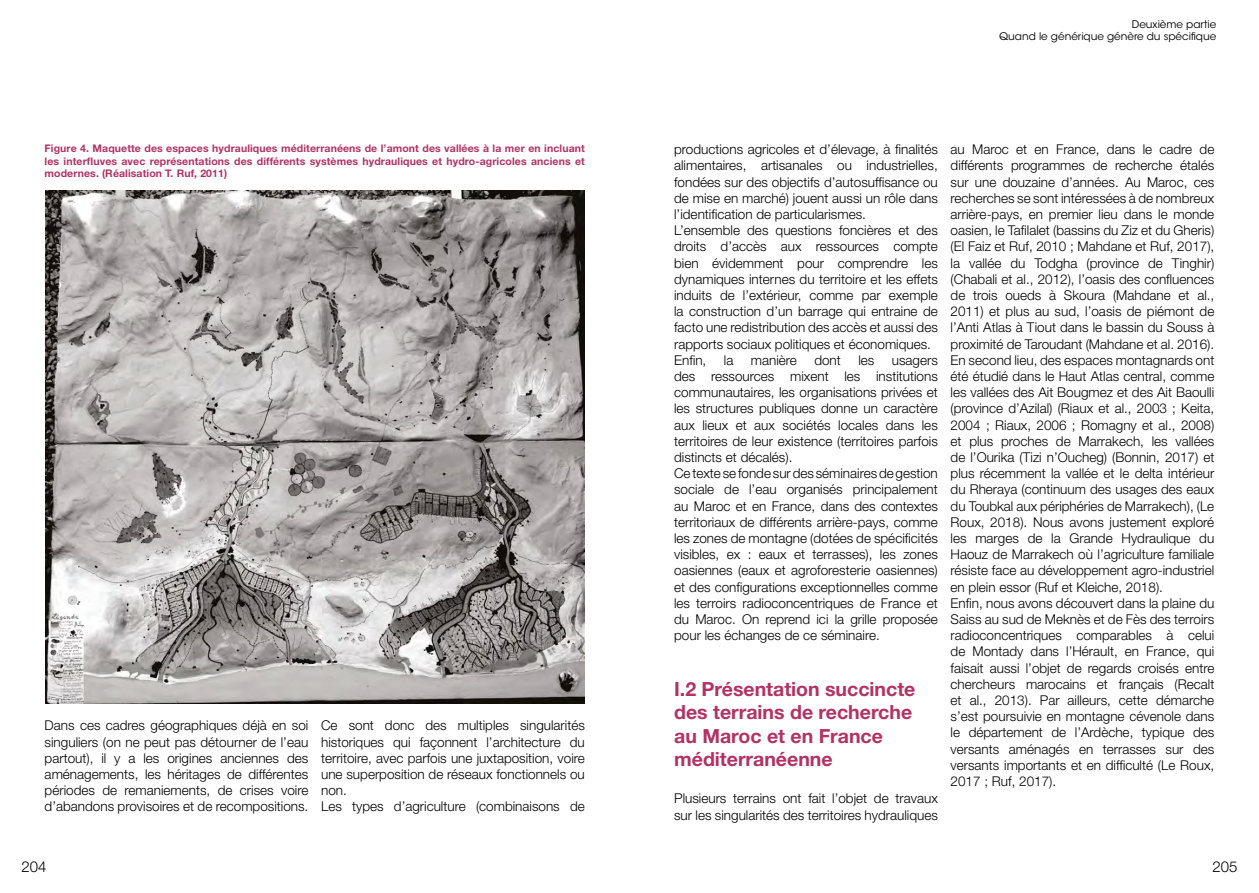
<style>
.page{position:relative;width:1259px;height:893px;background:#fff}
.page>*{position:absolute;margin:0;border:0;box-sizing:border-box;transform-origin:0 0}
.t1{font:700 19.5px/23.4px "Helvetica Neue LT Std";color:#b33163}
.t2{font:300 15px "Helvetica Neue LT Std";color:#000}
.t3{font:300 13.5px/16.2px "Helvetica Neue LT Std";color:#000}
.t4{font:700 10.5px/12.6px "Helvetica Neue LT Std";letter-spacing:.01em;color:#b33163;text-align:justify}
.t5{font:10.5px/12.6px "ITC Avant Garde Std";color:#000;text-align:right}
</style>
<div class="page">
<img style="left:45px;top:190px;width:539px;height:513px">
<p class="t4" style="left:45px;top:142px;width:542px">Figure 4. Maquette des espaces hydrauliques méditerranéens de l’amont des vallées à la mer en incluant les interfluves avec représentations des différents systèmes hydrauliques et hydro-agricoles anciens et modernes. (Réalisation T. Ruf, 2011)</p>
<p class="t3" style="left:45px;top:717px;width:265px;text-align:justify">Dans ces cadres géographiques déjà en soi singuliers (on ne peut pas détourner de l’eau partout), il y a les origines anciennes des aménagements, les héritages de différentes périodes de remaniements, de crises voire d’abandons provisoires et de recompositions.</p>
<p class="t3" style="left:321px;top:717px;width:265px">Ce sont donc des multiples singularités historiques qui façonnent l’architecture du territoire, avec parfois une juxtaposition, voire une superposition de réseaux fonctionnels ou non.<br>Les types d’agriculture (combinaisons de</p>
<p class="t5" style="left:999px;top:18px;width:219px">Deuxième partie<br>Quand le générique génère du spécifique</p>
<p class="t3" style="left:674px;top:141px;width:265px">productions agricoles et d’élevage, à finalités alimentaires, artisanales ou industrielles, fondées sur des objectifs d’autosuffisance ou de mise en marché) jouent aussi un rôle dans l’identification de particularismes.<br>L’ensemble des questions foncières et des droits d’accès aux ressources compte bien évidemment pour comprendre les dynamiques internes du territoire et les effets induits de l’extérieur, comme par exemple la construction d’un barrage qui entraine de facto une redistribution des accès et aussi des rapports sociaux politiques et économiques.<br>Enfin,</p>
<p class="t3" style="left:724px;top:352px;width:11px">la</p>
<p class="t3" style="left:751px;top:352px;width:48px">manière</p>
<p class="t3" style="left:814px;top:352px;width:28px">dont</p>
<p class="t3" style="left:858px;top:352px;width:17px">les</p>
<p class="t3" style="left:674px;top:352px;width:265px;text-indent:218px">usagers des ressources mixent les institutions communautaires, les organisations privées et les structures publiques donne un caractère aux lieux et aux sociétés locales dans les territoires de leur existence (territoires parfois distincts et décalés).<br>Ce texte se fonde sur des séminaires de gestion sociale de l’eau organisés principalement au Maroc et en France, dans des contextes territoriaux de différents arrière-pays, comme les zones de montagne (dotées de spécificités visibles, ex : eaux et terrasses), les zones oasiennes (eaux et agroforesterie oasiennes) et des configurations exceptionnelles comme les terroirs radioconcentriques de France et du Maroc. On reprend ici la grille proposée pour les échanges de ce séminaire.</p>
<h1 class="t1" style="left:674px;top:677px;width:243px">I.2 Présentation succincte des terrains de recherche au Maroc et en France méditerranéenne</h1>
<p class="t3" style="left:674px;top:790px;width:265px">Plusieurs terrains ont fait l’objet de travaux sur les singularités des territoires hydrauliques</p>
<p class="t3" style="left:950px;top:141px;width:265px">au Maroc et en France, dans le cadre de différents programmes de recherche étalés sur une douzaine d’années. Au Maroc, ces recherches se sont intéressées à de nombreux arrière-pays, en premier lieu dans le monde oasien, le Tafilalet (bassins du Ziz et du Gheris) (El Faiz et Ruf, 2010 ; Mahdane et Ruf, 2017), la vallée du Todgha (province de Tinghir) (Chabali et al., 2012), l’oasis des confluences de trois oueds à Skoura (Mahdane et al., 2011) et plus au sud, l’oasis de piémont de l’Anti Atlas à Tiout dans le bassin du Souss à proximité de Taroudant (Mahdane et al. 2016).<br>En second lieu, des espaces montagnards ont été étudié dans le Haut Atlas central, comme les vallées des Ait Bougmez et des Ait Baoulli (province d’Azilal) (Riaux et al., 2003 ; Keita, 2004 ; Riaux, 2006 ; Romagny et al., 2008) et plus proches de Marrakech, les vallées de l’Ourika (Tizi n’Oucheg) (Bonnin, 2017) et plus récemment la vallée et le delta intérieur du Rheraya (continuum des usages des eaux du Toubkal aux périphéries de Marrakech), (Le Roux, 2018). Nous avons justement exploré les marges de la Grande Hydraulique du Haouz de Marrakech où l’agriculture familiale résiste face au développement agro-industriel en plein essor (Ruf et Kleiche, 2018).<br>Enfin, nous avons découvert dans la plaine du Saiss au sud de Meknès et de Fès des terroirs radioconcentriques comparables à celui de Montady dans l’Hérault, en France, qui faisait aussi l’objet de regards croisés entre chercheurs marocains et français (Recalt et al., 2013). Par ailleurs, cette démarche s’est poursuivie en montagne cévenole dans le département de l’Ardèche, typique des versants aménagés en terrasses sur des versants importants et en difficulté (Le Roux, 2017 ; Ruf, 2017).</p>
<p class="t2" style="left:22px;top:857px;width:27px">204</p>
<p class="t2" style="left:1212px;top:857px;width:27px">205</p>
</div>
